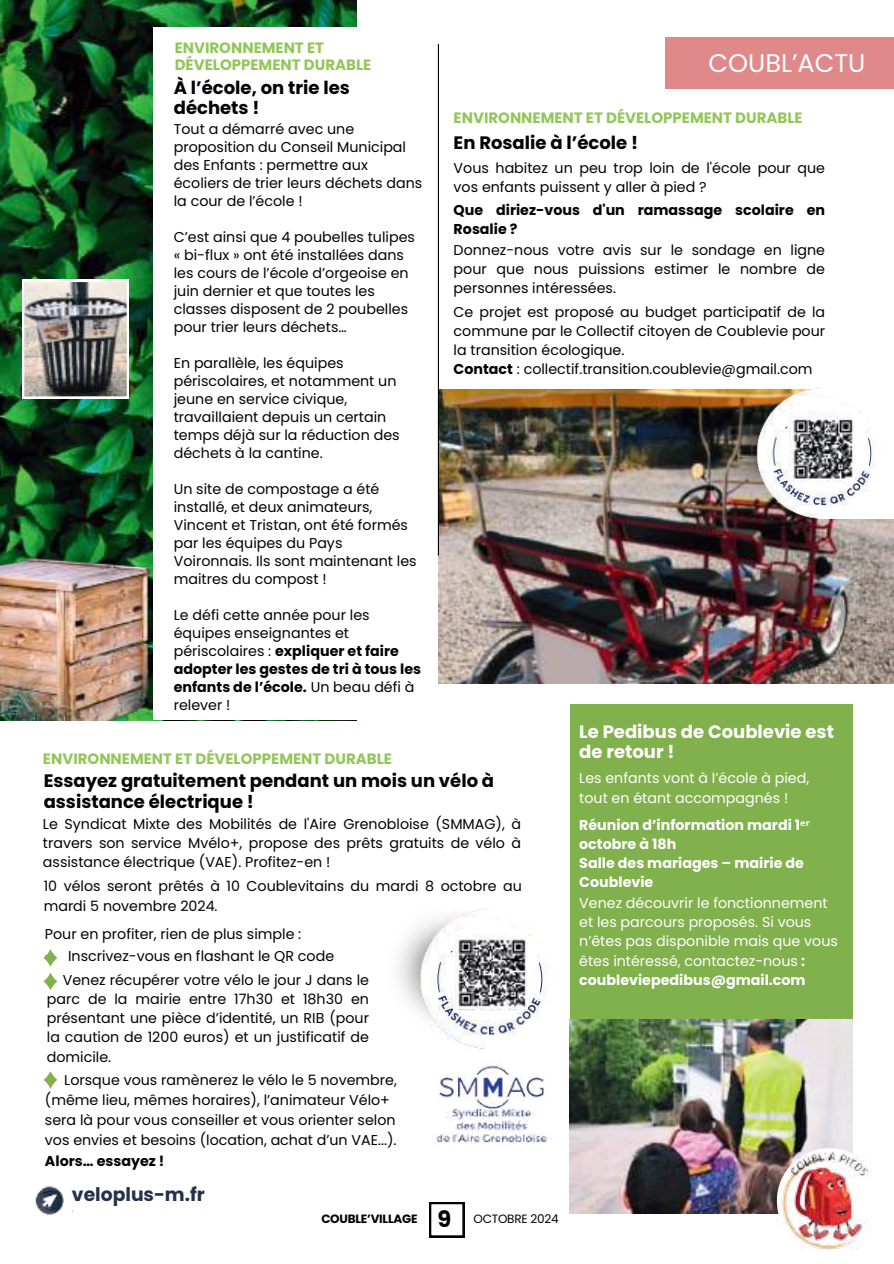
<style>
.page{position:relative;width:894px;height:1264px;background:#fff}
.page>*{position:absolute;margin:0;border:0;box-sizing:border-box;transform-origin:0 0}
.t1{font:25.5px "Poppins";color:#feffff}
.t2{font:700 18.75px "Poppins";color:#23314b}
.t3{font:700 18px/20.2px "Poppins";color:#040104}
.t4{font:700 18px/20.2px "Poppins";color:#fff}
.t5{font:700 15px "Poppins";color:#92c659}
.t6{font:700 15px/16.8px "Poppins";color:#92c658}
.t7{font:14.25px/18px "Poppins";color:#040104}
.t8{font:14.25px/19.2px "Poppins";color:#fff}
.t9{font:700 14.25px/19.2px "Poppins";color:#fff}
.t10{font:700 14.25px/19.2px "Poppins";color:#040104}
.t11{font:700 12px "Poppins";letter-spacing:-.02em;color:#040104}
.t12{font:12px "Poppins";letter-spacing:-.02em;color:#040104}
.s1{font-weight:700}
.s2{font-weight:700;font-size:22.5px}
.s3{font-family:"Noto Sans"}
</style>
<div class="page">
<img style="left:0;top:0;width:357px;height:514px">
<img style="left:0;top:514px;width:153px;height:206px">
<div style="left:154px;top:27px;width:292px;height:693px;background:#fff"></div>
<svg style="left:22px;top:280px;width:107px;height:118px;background:#918e8c"></svg>
<div style="left:665px;top:37px;width:228px;height:52px;background:#e0898a"></div>
<svg style="left:429px;top:1202px;width:35px;height:35px"></svg>
<svg style="left:44px;top:949px;width:13px;height:17px"></svg>
<svg style="left:44px;top:973px;width:13px;height:16px"></svg>
<img style="left:399px;top:908px;width:149px;height:141px">
<svg style="left:439px;top:919px;width:102px;height:51px"></svg>
<img style="left:455px;top:934px;width:68px;height:76px">
<div style="left:569px;top:704px;width:283px;height:317px;background:#81b14c"></div>
<img style="left:569px;top:1019px;width:283px;height:194px">
<img style="left:776px;top:1142px;width:93px;height:107px">
<img style="left:35px;top:1186px;width:29px;height:29px">
<img style="left:456px;top:937px;width:71px;height:71px">
<svg style="left:44px;top:1071px;width:13px;height:17px"></svg>
<img style="left:438px;top:1060px;width:106px;height:42px">
<img style="left:433px;top:1102px;width:137px;height:45px">
<img style="left:438px;top:389px;width:455px;height:295px">
<img style="left:718px;top:387px;width:101px;height:122px">
<img style="left:737px;top:388px;width:156px;height:130px">
<svg style="left:774px;top:397px;width:95px;height:48px"></svg>
<img style="left:789px;top:412px;width:63px;height:69px">
<img style="left:790px;top:415px;width:63px;height:67px">
<hr style="left:438px;top:44px;width:1px;height:511px;background:#040104">
<p class="t6" style="left:175px;top:39px;width:198px">ENVIRONNEMENT ET<br>DÉVELOPPEMENT DURABLE</p>
<p class="t3" style="left:174px;top:77px;width:177px">À l’école, on trie les déchets !</p>
<p class="t7" style="left:174px;top:120px;width:250px">Tout a démarré avec une proposition du Conseil Municipal des Enfants : permettre aux écoliers de trier leurs déchets dans la cour de l’école !</p>
<p class="t7" style="left:174px;top:228px;width:243px">C’est ainsi que 4 poubelles tulipes « bi-flux » ont été installées dans les cours de l’école d’orgeoise en juin dernier et que toutes les classes disposent de 2 poubelles pour trier leurs déchets…</p>
<p class="t7" style="left:174px;top:354px;width:227px">En parallèle, les équipes périscolaires, et notamment un jeune en service civique, travaillaient depuis un certain temps déjà sur la réduction des déchets à la cantine.</p>
<p class="t7" style="left:174px;top:480px;width:244px">Un site de compostage a été installé, et deux animateurs,<br>Vincent et Tristan, ont été formés par les équipes du Pays<br>Voironnais. Ils sont maintenant les maitres du compost !</p>
<p class="t7" style="left:174px;top:606px;width:249px">Le défi cette année pour les équipes enseignantes et périscolaires : <span class="s1">expliquer et faire adopter les gestes de tri à tous les enfants de l’école.</span> Un beau défi à relever !</p>
<p class="t5" style="left:43px;top:750px;width:350px">ENVIRONNEMENT ET DÉVELOPPEMENT DURABLE</p>
<h1 class="t1" style="left:708px;top:48px;width:158px">COUBL’ACTU</h1>
<p class="t5" style="left:453px;top:109px;width:350px">ENVIRONNEMENT ET DÉVELOPPEMENT DURABLE</p>
<p class="t3" style="left:453px;top:133px;width:186px">En Rosalie à l’école !</p>
<p class="t7" style="left:453px;top:158px;width:373px;line-height:19.2px">Vous habitez un peu trop loin de l'école pour que vos enfants puissent y aller à pied ?</p>
<p class="t10" style="left:453px;top:200px;width:373px">Que diriez-vous d'un ramassage scolaire en<br>Rosalie ?</p>
<p class="t7" style="left:453px;top:240px;width:373px;line-height:19.2px;text-align:justify">Donnez-nous votre avis sur le sondage en ligne pour que nous puissions estimer le nombre de personnes intéressées.</p>
<p class="t7" style="left:453px;top:302px;width:373px;line-height:19.2px">Ce projet est proposé au budget participatif de la commune par le Collectif citoyen de Coublevie pour la transition écologique.<br><span class="s1">Contact</span> : collectif.transition.coublevie@gmail.com</p>
<p class="t4" style="left:579px;top:722px;width:256px">Le Pedibus de Coublevie est de retour !</p>
<p class="t3" style="left:44px;top:771px;width:452px">Essayez gratuitement pendant un mois un vélo à assistance électrique !</p>
<p class="t7" style="left:43px;top:814px;width:479px;line-height:19.2px;text-align:justify">Le Syndicat Mixte des Mobilités de l'Aire Grenobloise (SMMAG), à travers son service Mvélo+, propose des prêts gratuits de vélo à assistance électrique (VAE). Profitez-en !</p>
<p class="t7" style="left:44px;top:876px;width:479px;line-height:19.2px">10 vélos seront prêtés à 10 Coublevitains du mardi 8 octobre au mardi 5 novembre 2024.</p>
<p class="t7" style="left:45px;top:925px;width:258px">Pour en profiter, rien de plus simple :</p>
<p class="t7" style="left:45px;top:946px;width:291px">- Inscrivez-vous en flashant le QR code</p>
<p class="t7" style="left:47px;top:970px;width:323px;line-height:19.2px;text-align:justify">- Venez récupérer votre vélo le jour J dans le parc de la mairie entre 17h30 et 18h30 en présentant une pièce d’identité, un RIB (pour la caution de 1200 euros) et un justificatif de domicile.</p>
<p class="t7" style="left:45px;top:1069px;width:353px;line-height:20px">- Lorsque vous ramènerez le vélo le 5 novembre, (même lieu, mêmes horaires), l’animateur Vélo+ sera là pour vous conseiller et vous orienter selon vos envies et besoins (location, achat d’un VAE...).</p>
<p class="t10" style="left:45px;top:1151px;width:121px">Alors… essayez !</p>
<h2 class="t2" style="left:72px;top:1183px;width:134px">veloplus-m.fr</h2>
<p class="t11" style="left:321px;top:1212px;width:98px">COUBLE’VILLAGE</p>
<p class="t12" style="left:437px;top:1212px;width:122px"><span class="s2">9</span> OCTOBRE 2024</p>
<p class="t8" style="left:579px;top:768px;width:231px">Les enfants vont à l’école à pied, tout en étant accompagnés !</p>
<p class="t9" style="left:579px;top:815px;width:232px">Réunion d’information mardi 1<span class="s3">ᵉʳ </span>octobre à 18h<br>Salle des mariages – mairie de<br>Coublevie</p>
<p class="t8" style="left:579px;top:893px;width:260px">Venez découvrir le fonctionnement et les parcours proposés. Si vous n’êtes pas disponible mais que vous êtes intéressé, contactez-nous <span class="s1">: coubleviepedibus@gmail.com</span></p>
</div>
